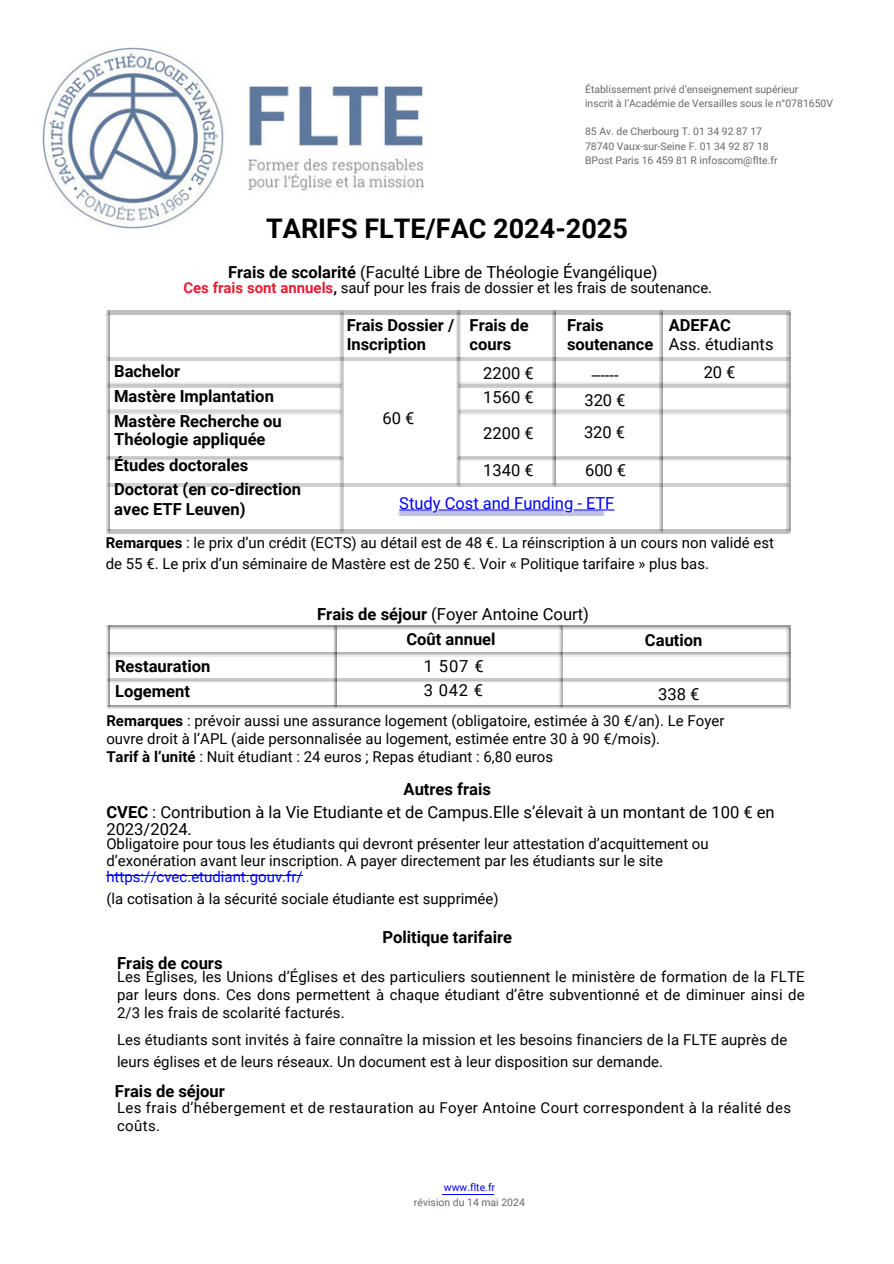
<style>
.page{position:relative;width:894px;height:1264px;background:#fff}
.page>*{position:absolute;margin:0;border:0;box-sizing:border-box;transform-origin:0 0}
.t1{font:700 27px "Roboto";color:#000}
.t2{font:700 16.5px/24.8px "Roboto";color:#000}
.t3{font:16.5px/24.8px "Roboto";color:#000}
.t4{font:16.5px "Roboto";color:#00f}
.t5{font:15px/18px "Roboto";color:#000}
.t6{font:15px/18px "Roboto";letter-spacing:.025em;color:#000}
.t7{font:10.5px/14.7px "Roboto";color:#6d6768}
.t8{font:10.5px "Roboto";color:#00f}
.s1{font-weight:700}
.s2{font-weight:700;color:#ed1b33}
.s3{font-weight:400}
.s4{color:#00f}
</style>
<div class="page">
<hr style="left:442px;top:1193px;width:52px;height:1px;background:#00f">
<img style="left:107px;top:314px;width:682px;height:395px">
<hr style="left:110px;top:310px;width:548px;height:4px;background:#bfbfbf">
<img style="left:662px;top:310px;width:124px;height:4px">
<img style="left:107px;top:310px;width:3px;height:47px">
<img style="left:339px;top:310px;width:4px;height:47px">
<img style="left:456px;top:310px;width:4px;height:47px">
<img style="left:552px;top:310px;width:3px;height:47px">
<img style="left:658px;top:310px;width:4px;height:47px">
<img style="left:786px;top:310px;width:3px;height:47px">
<hr style="left:110px;top:357px;width:548px;height:3px;background:#d0d0d0">
<img style="left:662px;top:357px;width:124px;height:3px">
<img style="left:107px;top:357px;width:3px;height:126px">
<img style="left:339px;top:357px;width:4px;height:126px">
<img style="left:456px;top:357px;width:4px;height:126px">
<img style="left:552px;top:357px;width:3px;height:126px">
<img style="left:658px;top:357px;width:4px;height:126px">
<img style="left:786px;top:357px;width:3px;height:126px">
<img style="left:107px;top:382px;width:232px;height:5px">
<img style="left:339px;top:382px;width:119px;height:5px">
<img style="left:458px;top:382px;width:200px;height:5px">
<svg style="left:552px;top:382px;width:3px;height:5px"></svg>
<img style="left:658px;top:382px;width:128px;height:5px">
<svg style="left:786px;top:382px;width:3px;height:5px"></svg>
<img style="left:107px;top:410px;width:232px;height:4px">
<img style="left:339px;top:410px;width:119px;height:4px">
<img style="left:458px;top:410px;width:200px;height:4px">
<svg style="left:552px;top:410px;width:3px;height:4px"></svg>
<img style="left:658px;top:410px;width:128px;height:4px">
<svg style="left:786px;top:410px;width:3px;height:4px"></svg>
<img style="left:107px;top:456px;width:232px;height:4px">
<img style="left:339px;top:456px;width:119px;height:4px">
<img style="left:458px;top:456px;width:200px;height:4px">
<svg style="left:552px;top:456px;width:3px;height:4px"></svg>
<img style="left:658px;top:456px;width:128px;height:4px">
<svg style="left:786px;top:456px;width:3px;height:4px"></svg>
<img style="left:397px;top:512px;width:207px;height:3px">
<hr style="left:110px;top:483px;width:548px;height:3px;background:#d0d0d0">
<svg style="left:456px;top:483px;width:4px;height:3px"></svg>
<img style="left:662px;top:483px;width:124px;height:3px">
<img style="left:107px;top:483px;width:3px;height:47px">
<hr style="left:107px;top:530px;width:551px;height:3px;background:#c0c0c0">
<img style="left:339px;top:483px;width:4px;height:47px">
<svg style="left:339px;top:530px;width:4px;height:3px"></svg>
<img style="left:658px;top:483px;width:4px;height:47px">
<img style="left:658px;top:530px;width:128px;height:3px">
<img style="left:786px;top:483px;width:3px;height:47px">
<svg style="left:399px;top:509px;width:215px;height:1px"></svg>
<img style="left:43px;top:47px;width:380px;height:181px">
<hr style="left:106px;top:874px;width:197px;height:1px;background:#00f">
<p class="t7" style="left:585px;top:82px;width:249px">Établissement privé d’enseignement supérieur<br>inscrit à l’Académie de Versailles sous le n°0781650V</p>
<p class="t7" style="left:585px;top:124px;width:178px">85 Av. de Cherbourg T. 01 34 92 87 17</p>
<p class="t7" style="left:585px;top:139px;width:185px">78740 Vaux-sur-Seine F. 01 34 92 87 18</p>
<p class="t7" style="left:585px;top:153px;width:194px">BPost Paris 16 459 81 R infoscom@flte.fr</p>
<h3 class="t1" style="left:266px;top:213px;width:363px">TARIFS FLTE/FAC 2024-2025</h3>
<h3 class="t3" style="left:228px;top:260px;width:430px"><span class="s1">Frais de scolarité</span> (Faculté Libre de Théologie Évangélique)</h3>
<h3 class="t2" style="left:469px;top:316px;width:61px;line-height:19.2px">Frais de cours</h3>
<h2 class="t2" style="left:567px;top:316px;width:88px;line-height:19.2px">Frais soutenance</h2>
<h3 class="t3" style="left:668px;top:316px;width:106px;line-height:19.2px"><span class="s1">ADEFAC<br></span>Ass. étudiants</h3>
<h2 class="t3" style="left:483px;top:360px;width:52px">2200 €<br>1560 €</h2>
<h2 class="t3" style="left:584px;top:363px;width:43px;text-align:center">------<br>320 €</h2>
<h3 class="t5" style="left:183px;top:278px;width:530px"><span class="s2">Ces frais sont annuels</span><span class="s1">,</span> sauf pour les frais de dossier et les frais de soutenance.</h3>
<p class="t2" style="left:346px;top:316px;width:109px;line-height:19.2px">Frais Dossier /<br>Inscription</p>
<p class="t2" style="left:114px;top:359px;width:169px">Bachelor<br>Mastère Implantation<br>Mastère Recherche ou</p>
<p class="t2" style="left:114px;top:426px;width:188px;line-height:25.3px">Théologie appliquée<br>Études doctorales<br>Doctorat (en co-direction</p>
<p class="t2" style="left:114px;top:496px;width:133px">avec ETF Leuven)</p>
<h3 class="t3" style="left:703px;top:360px;width:33px">20 €</h3>
<p class="t3" style="left:382px;top:406px;width:33px">60 €</p>
<p class="t3" style="left:584px;top:419px;width:43px">320 €</p>
<p class="t3" style="left:585px;top:458px;width:43px">600 €</p>
<h3 class="t3" style="left:483px;top:420px;width:52px">2200 €</h3>
<p class="t3" style="left:483px;top:458px;width:52px">1340 €</p>
<h2 class="t4" style="left:399px;top:493px;width:216px">Study Cost and Funding - ETF</h2>
<p class="t5" style="left:106px;top:532px;width:669px;line-height:21.3px"><span class="s1">Remarques</span> : le prix d’un crédit (ECTS) au détail est de 48 €. La réinscription à un cours non validé est de 55 €. Le prix d’un séminaire de Mastère est de 250 €. Voir « Politique tarifaire » plus bas.</p>
<h2 class="t2" style="left:115px;top:653px;width:97px">Restauration<br>Logement</h2>
<p class="t2" style="left:317px;top:601px;width:273px;text-align:center">Frais de séjour <span class="s3">(Foyer Antoine Court)<br></span>Coût annuel</p>
<p class="t3" style="left:423px;top:653px;width:61px">1 507 €<br>3 042 €</p>
<p class="t2" style="left:644px;top:628px;width:59px">Caution</p>
<p class="t3" style="left:658px;top:681px;width:43px">338 €</p>
<p class="t5" style="left:106px;top:712px;width:619px"><span class="s1">Remarques</span> : prévoir aussi une assurance logement (obligatoire, estimée à 30 €/an). Le Foyer ouvre droit à l’APL (aide personnalisée au logement, estimée entre 30 à 90 €/mois).<br><span class="s1">Tarif à l’unité</span> : Nuit étudiant : 24 euros ; Repas étudiant : 6,80 euros</p>
<p class="t2" style="left:403px;top:776px;width:89px">Autres frais</p>
<p class="t3" style="left:106px;top:804px;width:669px;line-height:16.8px"><span class="s1">CVEC</span> : Contribution à la Vie Etudiante et de Campus.Elle s’élevait à un montant de 100 € en<br>2023/2024.</p>
<p class="t5" style="left:106px;top:835px;width:603px;line-height:16.8px">Obligatoire pour tous les étudiants qui devront présenter leur attestation d’acquittement ou d’exonération avant leur inscription. A payer directement par les étudiants sur le site <span class="s4">https://cvec.etudiant.gouv.fr/</span></p>
<p class="t5" style="left:106px;top:889px;width:393px">(la cotisation à la sécurité sociale étudiante est supprimée)</p>
<p class="t2" style="left:382px;top:925px;width:131px">Politique tarifaire</p>
<p class="t2" style="left:117px;top:950px;width:107px">Frais de cours</p>
<p class="t5" style="left:117px;top:968px;width:689px;text-align:justify">Les Églises, les Unions d’Églises et des particuliers soutiennent le ministère de formation de la FLTE par leurs dons. Ces dons permettent à chaque étudiant d’être subventionné et de diminuer ainsi de 2/3 les frais de scolarité facturés.</p>
<p class="t5" style="left:117px;top:1029px;width:671px;line-height:21.3px">Les étudiants sont invités à faire connaître la mission et les besoins financiers de la FLTE auprès de leurs églises et de leurs réseaux. Un document est à leur disposition sur demande.</p>
<p class="t2" style="left:115px;top:1079px;width:111px">Frais de séjour</p>
<p class="t6" style="left:117px;top:1098px;width:675px">Les frais d’hébergement et de restauration au Foyer Antoine Court correspondent à la réalité des coûts.</p>
<p class="t8" style="left:443px;top:1181px;width:53px">www.flte.fr</p>
<p class="t7" style="left:414px;top:1194px;width:112px">révision du 14 mai 2024</p>
</div>
